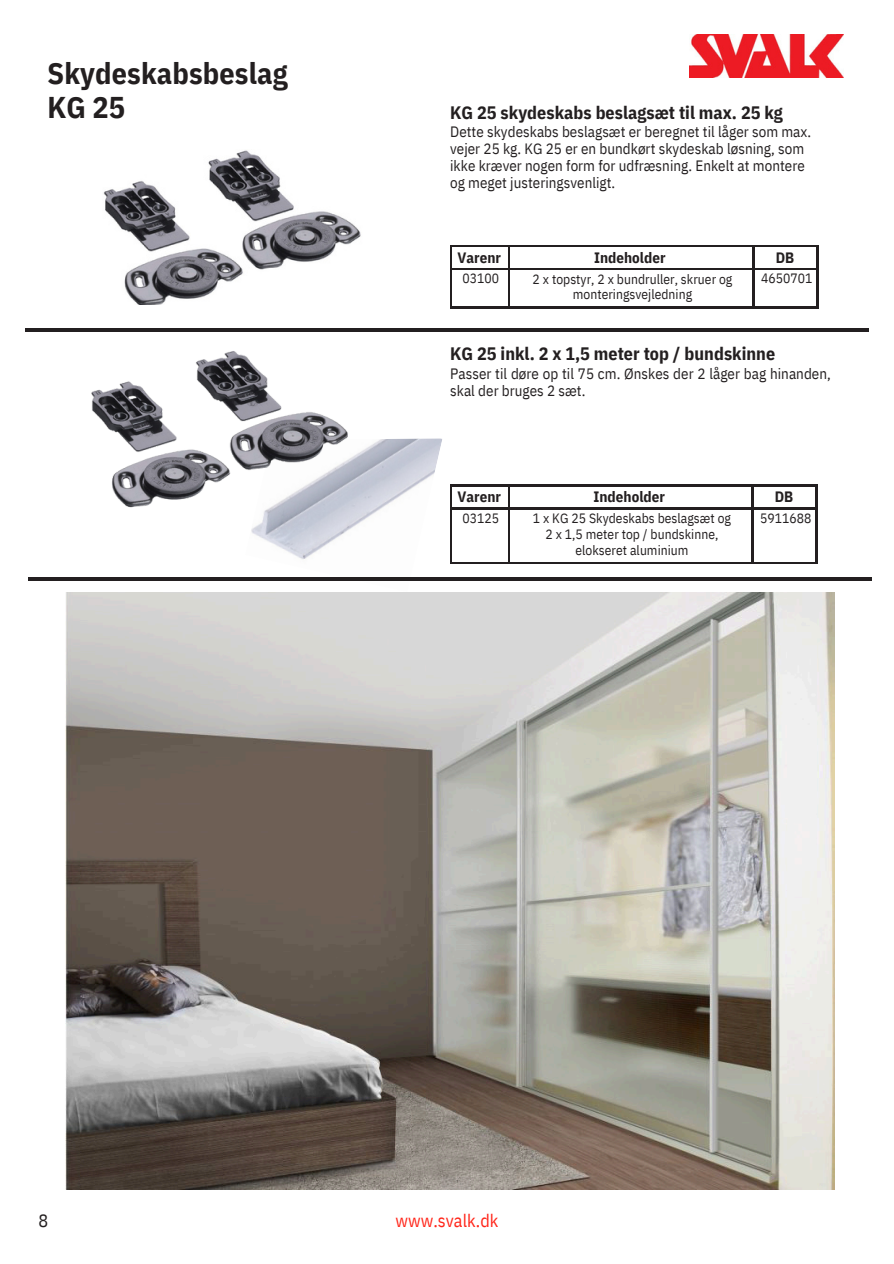
<style>
.page{position:relative;width:894px;height:1264px;background:#fff}
.page>*{position:absolute;margin:0;border:0;box-sizing:border-box;transform-origin:0 0}
.t1{font:700 30px/33.8px "IBM Plex Sans Cond";letter-spacing:.005em;color:#231f20}
.t2{font:700 18px "IBM Plex Sans Cond";letter-spacing:.005em;color:#231f20}
.t3{font:18px "IBM Plex Sans Cond";letter-spacing:.005em;color:#ff2519}
.t4{font:18px "IBM Plex Sans Cond";color:#231f20}
.t5{font:15px/16.8px "IBM Plex Sans Cond";letter-spacing:.005em;color:#231f20}
.t6{font:700 15px "IBM Plex Sans Cond";letter-spacing:.005em;color:#231f20}
.t7{font:13.5px/15.8px "IBM Plex Sans Cond";letter-spacing:.005em;color:#231f20;text-align:center}
</style>
<div class="page">
<img style="left:103px;top:150px;width:258px;height:154px">
<hr style="left:450px;top:245px;width:58px;height:1px;background:#231f20">
<svg style="left:450px;top:246px;width:1px;height:22px"></svg>
<hr style="left:508px;top:245px;width:245px;height:1px;background:#231f20">
<svg style="left:508px;top:246px;width:1px;height:22px"></svg>
<hr style="left:753px;top:245px;width:65px;height:1px;background:#231f20">
<hr style="left:752px;top:246px;width:2px;height:22px;background:#231f20">
<hr style="left:816px;top:246px;width:2px;height:22px;background:#231f20">
<hr style="left:450px;top:268px;width:58px;height:2px;background:#231f20">
<hr style="left:450px;top:270px;width:1px;height:37px;background:#231f20">
<hr style="left:508px;top:268px;width:245px;height:2px;background:#231f20">
<hr style="left:508px;top:270px;width:1px;height:37px;background:#231f20">
<hr style="left:753px;top:268px;width:65px;height:2px;background:#231f20">
<hr style="left:752px;top:270px;width:2px;height:37px;background:#231f20">
<hr style="left:816px;top:270px;width:2px;height:37px;background:#231f20">
<hr style="left:450px;top:307px;width:58px;height:1px;background:#231f20">
<hr style="left:508px;top:307px;width:245px;height:1px;background:#231f20">
<hr style="left:753px;top:307px;width:65px;height:1px;background:#231f20">
<img style="left:245px;top:438px;width:197px;height:143px">
<hr style="left:450px;top:484px;width:58px;height:2px;background:#231f20">
<svg style="left:450px;top:486px;width:1px;height:22px"></svg>
<hr style="left:508px;top:484px;width:244px;height:2px;background:#231f20">
<svg style="left:508px;top:486px;width:1px;height:22px"></svg>
<hr style="left:752px;top:484px;width:65px;height:2px;background:#231f20">
<svg style="left:751px;top:486px;width:1px;height:22px"></svg>
<hr style="left:815px;top:486px;width:2px;height:22px;background:#231f20">
<hr style="left:450px;top:508px;width:58px;height:1px;background:#231f20">
<hr style="left:450px;top:509px;width:1px;height:53px;background:#231f20">
<hr style="left:508px;top:508px;width:244px;height:1px;background:#231f20">
<hr style="left:508px;top:509px;width:1px;height:53px;background:#231f20">
<hr style="left:752px;top:508px;width:65px;height:1px;background:#231f20">
<hr style="left:751px;top:509px;width:1px;height:53px;background:#231f20">
<hr style="left:815px;top:509px;width:2px;height:53px;background:#231f20">
<hr style="left:450px;top:562px;width:58px;height:2px;background:#231f20">
<hr style="left:508px;top:562px;width:244px;height:2px;background:#231f20">
<hr style="left:752px;top:562px;width:65px;height:2px;background:#231f20">
<img style="left:91px;top:351px;width:262px;height:161px">
<img style="left:65px;top:592px;width:769px;height:597px">
<hr style="left:25px;top:328px;width:843px;height:3px;background:#231f20">
<img style="left:689px;top:34px;width:154px;height:44px">
<hr style="left:28px;top:577px;width:843px;height:3px;background:#231f20">
<p class="t1" style="left:48px;top:56px;width:241px">Skydeskabsbeslag<br>KG 25</p>
<p class="t2" style="left:450px;top:100px;width:334px">KG 25 skydeskabs beslagsæt til max. 25 kg</p>
<p class="t5" style="left:450px;top:123px;width:362px">Dette skydeskabs beslagsæt er beregnet til låger som max. vejer 25 kg. KG 25 er en bundkørt skydeskab løsning, som ikke kræver nogen form for udfræsning. Enkelt at montere og meget justeringsvenligt.</p>
<p class="t6" style="left:457px;top:247px;width:45px">Varenr</p>
<h5 class="t7" style="left:462px;top:270px;width:38px">03100</h5>
<h2 class="t6" style="left:594px;top:247px;width:73px">Indeholder</h2>
<p class="t7" style="left:532px;top:271px;width:201px">2 x topstyr, 2 x bundruller, skruer og monteringsvejledning</p>
<h6 class="t6" style="left:775px;top:247px;width:20px">DB</h6>
<p class="t7" style="left:761px;top:270px;width:53px">4650701</p>
<h5 class="t2" style="left:450px;top:342px;width:326px">KG 25 inkl. 2 x 1,5 meter top / bundskinne</h5>
<h5 class="t5" style="left:450px;top:365px;width:382px">Passer til døre op til 75 cm. Ønskes der 2 låger bag hinanden, skal der bruges 2 sæt.</h5>
<h4 class="t6" style="left:457px;top:487px;width:45px">Varenr</h4>
<p class="t6" style="left:593px;top:487px;width:73px">Indeholder</p>
<p class="t7" style="left:462px;top:510px;width:38px">03125</p>
<h4 class="t7" style="left:532px;top:510px;width:200px">1 x KG 25 Skydeskabs beslagsæt og<br>2 x 1,5 meter top / bundskinne, elokseret aluminium</h4>
<p class="t6" style="left:774px;top:487px;width:20px">DB</p>
<p class="t7" style="left:760px;top:510px;width:53px">5911688</p>
<h5 class="t4" style="left:38px;top:1208px;width:11px">8</h5>
<h3 class="t3" style="left:395px;top:1208px;width:104px">www.svalk.dk</h3>
</div>
